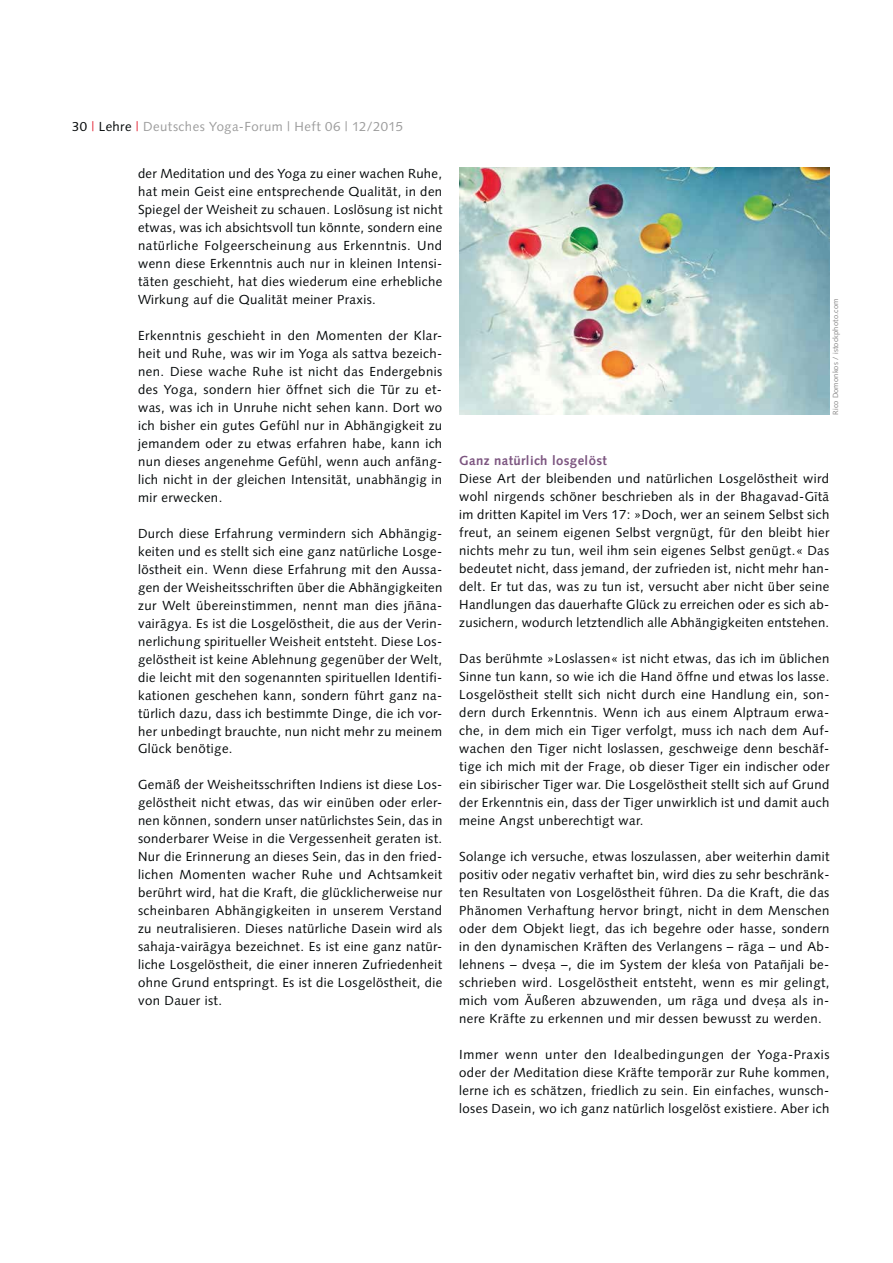
<style>
.page{position:relative;width:893px;height:1263px;background:#fff}
.page>*{position:absolute;margin:0;border:0;box-sizing:border-box;transform-origin:0 0}
.t1{font:13.2px/18px "Syntax BDYOT";letter-spacing:.03em;color:#040809;text-align:justify}
.t2{font:13.2px "Syntax BDYOT";letter-spacing:.03em;color:#9d9d9d}
.t3{font:700 13.2px "Syntax BDYOT";letter-spacing:.03em;color:#7c5580}
.t4{font:7.5px "Syntax BDYOT";letter-spacing:.02em;color:#878686}
.s1{color:#040809}
.s2{color:#e53241}
</style>
<div class="page">
<img style="left:459px;top:168px;width:370px;height:247px">
<p class="t2" style="left:72px;top:122px;width:332px"><span class="s1">30</span> <span class="s2">|</span> <span class="s1">Lehre</span> <span class="s2">|</span> Deutsches Yoga-Forum | Heft 06 | 12/2015</p>
<p class="t1" style="left:138px;top:165px;width:306px">der Meditation und des Yoga zu einer wachen Ruhe, hat mein Geist eine entsprechende Qualität, in den Spiegel der Weisheit zu schauen. Loslösung ist nicht etwas, was ich absichtsvoll tun könnte, sondern eine natürliche Folgeerscheinung aus Erkenntnis. Und wenn diese Erkenntnis auch nur in kleinen Intensi&shy;täten geschieht, hat dies wiederum eine erhebliche Wirkung auf die Qualität meiner Praxis.</p>
<p class="t1" style="left:138px;top:327px;width:306px">Erkenntnis geschieht in den Momenten der Klar&shy;heit und Ruhe, was wir im Yoga als sattva bezeich&shy;nen. Diese wache Ruhe ist nicht das Endergebnis des Yoga, sondern hier öffnet sich die Tür zu et&shy;was, was ich in Unruhe nicht sehen kann. Dort wo ich bisher ein gutes Gefühl nur in Abhängigkeit zu jemandem oder zu etwas erfahren habe, kann ich nun dieses angenehme Gefühl, wenn auch anfäng&shy;lich nicht in der gleichen Intensität, unabhängig in mir erwecken.</p>
<p class="t1" style="left:138px;top:525px;width:306px">Durch diese Erfahrung vermindern sich Abhängig&shy;keiten und es stellt sich eine ganz natürliche Losge&shy;löstheit ein. Wenn diese Erfahrung mit den Aussa&shy;gen der Weisheitsschriften über die Abhängigkeiten zur Welt übereinstimmen, nennt man dies jñāna&shy;vairāgya. Es ist die Losgelöstheit, die aus der Verin&shy;nerlichung spiritueller Weisheit entsteht. Diese Los&shy;gelöstheit ist keine Ablehnung gegenüber der Welt, die leicht mit den sogenannten spirituellen Identifi&shy;kationen geschehen kann, sondern führt ganz na&shy;türlich dazu, dass ich bestimmte Dinge, die ich vor&shy;her unbedingt brauchte, nun nicht mehr zu meinem Glück benötige.</p>
<p class="t1" style="left:138px;top:777px;width:306px">Gemäß der Weisheitsschriften Indiens ist diese Los&shy;gelöstheit nicht etwas, das wir einüben oder erler&shy;nen können, sondern unser natürlichstes Sein, das in sonderbarer Weise in die Vergessenheit geraten ist.<br>Nur die Erinnerung an dieses Sein, das in den fried&shy;lichen Momenten wacher Ruhe und Achtsamkeit berührt wird, hat die Kraft, die glücklicherweise nur scheinbaren Abhängigkeiten in unserem Verstand zu neutralisieren. Dieses natürliche Dasein wird als sahaja-vairāgya bezeichnet. Es ist eine ganz natür&shy;liche Losgelöstheit, die einer inneren Zufriedenheit ohne Grund entspringt. Es ist die Losgelöstheit, die von Dauer ist.</p>
<p class="t4" style="left:832px;top:415px;width:118px;rotate:-90deg">Rico Domonkos / istockphoto.com</p>
<p class="t3" style="left:459px;top:456px;width:149px">Ganz natürlich losgelöst</p>
<p class="t1" style="left:459px;top:471px;width:371px">Diese Art der bleibenden und natürlichen Losgelöstheit wird wohl nirgends schöner beschrieben als in der Bhagavad-Gītā im dritten Kapitel im Vers 17: »Doch, wer an seinem Selbst sich freut, an seinem eigenen Selbst vergnügt, für den bleibt hier nichts mehr zu tun, weil ihm sein eigenes Selbst genügt.« Das bedeutet nicht, dass jemand, der zufrieden ist, nicht mehr han&shy;delt. Er tut das, was zu tun ist, versucht aber nicht über seine Handlungen das dauerhafte Glück zu erreichen oder es sich ab&shy;zusichern, wodurch letztendlich alle Abhängigkeiten entstehen.</p>
<p class="t1" style="left:459px;top:651px;width:371px">Das berühmte »Loslassen« ist nicht etwas, das ich im üblichen Sinne tun kann, so wie ich die Hand öffne und etwas los lasse.<br>Losgelöstheit stellt sich nicht durch eine Handlung ein, son&shy;dern durch Erkenntnis. Wenn ich aus einem Alptraum erwa&shy;che, in dem mich ein Tiger verfolgt, muss ich nach dem Auf&shy;wachen den Tiger nicht loslassen, geschweige denn beschäf&shy;tige ich mich mit der Frage, ob dieser Tiger ein indischer oder ein sibirischer Tiger war. Die Losgelöstheit stellt sich auf Grund der Erkenntnis ein, dass der Tiger unwirklich ist und damit auch meine Angst unberechtigt war.</p>
<p class="t1" style="left:459px;top:849px;width:372px">Solange ich versuche, etwas loszulassen, aber weiterhin damit positiv oder negativ verhaftet bin, wird dies zu sehr beschränk&shy;ten Resultaten von Losgelöstheit führen. Da die Kraft, die das Phänomen Verhaftung hervor bringt, nicht in dem Menschen oder dem Objekt liegt, das ich begehre oder hasse, sondern in den dynamischen Kräften des Verlangens – rāga – und Ab&shy;lehnens – dveṣa –, die im System der kleśa von Patañjali be&shy;schrieben wird. Losgelöstheit entsteht, wenn es mir gelingt, mich vom Äußeren abzuwenden, um rāga und dveṣa als in&shy;nere Kräfte zu erkennen und mir dessen bewusst zu werden.</p>
<p class="t1" style="left:459px;top:1047px;width:372px">Immer wenn unter den Idealbedingungen der Yoga-Praxis oder der Meditation diese Kräfte temporär zur Ruhe kommen, lerne ich es schätzen, friedlich zu sein. Ein einfaches, wunsch&shy;loses Dasein, wo ich ganz natürlich losgelöst existiere. Aber ich</p>
</div>
